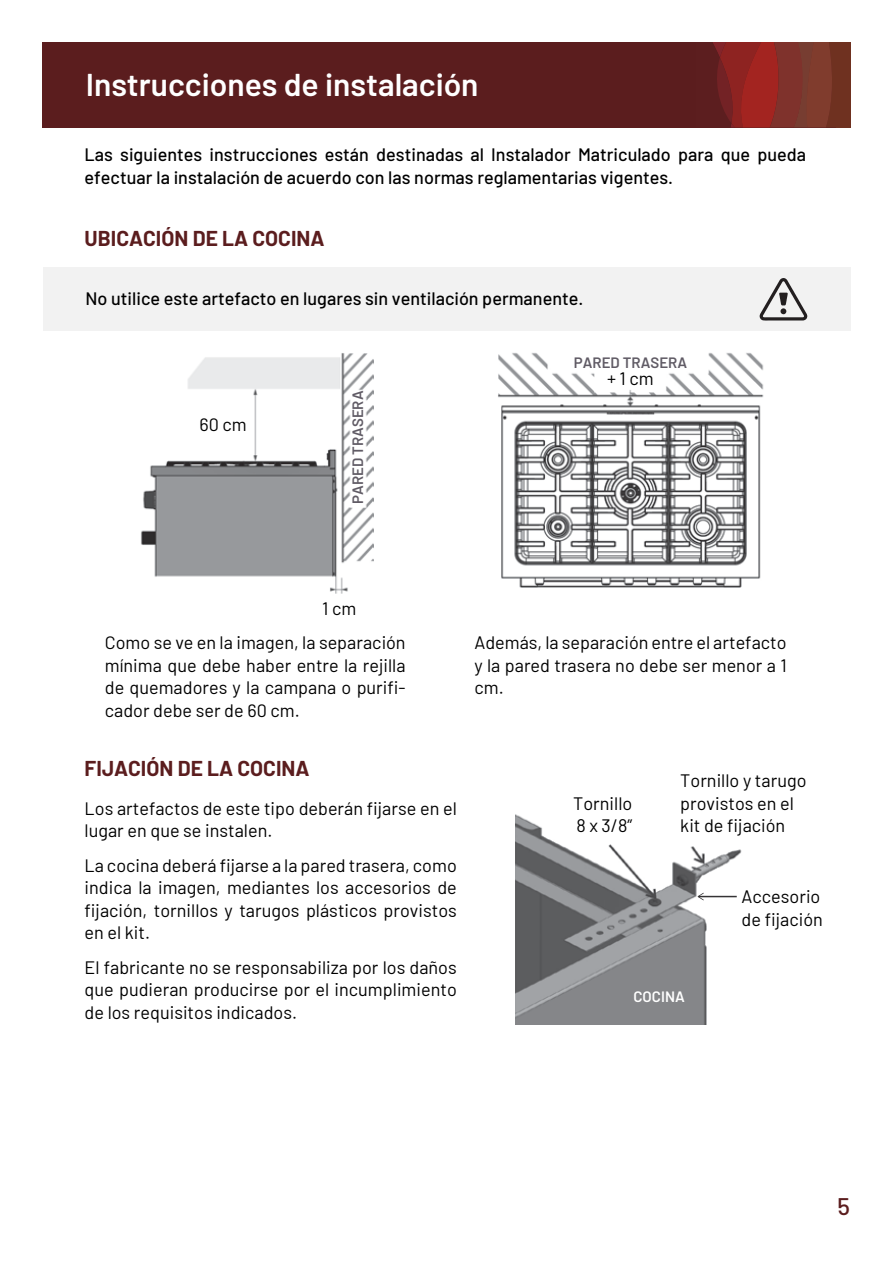
<style>
.page{position:relative;width:893px;height:1263px;background:#fff}
.page>*{position:absolute;margin:0;border:0;box-sizing:border-box;transform-origin:0 0}
.t1{font:600 31.5px "Barlow";color:#fff}
.t2{font:500 24px "Barlow";color:#5b1d1e}
.t3{font:700 21px "Barlow";color:#5b1d1e}
.t4{font:18px/22.5px "Barlow";color:#000}
.t5{font:500 18px/22.5px "Barlow";color:#000}
.t6{font:600 15px "Barlow";color:#605b65}
.t7{font:600 15px "Barlow";color:#fff}
</style>
<div class="page">
<div style="left:43px;top:43px;width:807px;height:85px;background:#5b1d1e"></div>
<svg style="left:713px;top:43px;width:123px;height:85px"></svg>
<div style="left:836px;top:43px;width:14px;height:85px;background:#6f3120"></div>
<img style="left:141px;top:353px;width:233px;height:241px">
<img style="left:498px;top:352px;width:266px;height:236px">
<div style="left:43px;top:267px;width:807px;height:64px;background:#f2f2f2"></div>
<svg style="left:760px;top:278px;width:47px;height:43px"></svg>
<img style="left:515px;top:814px;width:227px;height:211px">
<hr style="left:698px;top:896px;width:39px;height:1px;background:#353335">
<svg style="left:698px;top:893px;width:6px;height:7px"></svg>
<h1 class="t1" style="left:86px;top:61px;width:394px">Instrucciones de instalación</h1>
<p class="t5" style="left:85px;top:142px;width:723px">Las siguientes instrucciones están destinadas al Instalador Matriculado para que pueda efectuar Ia instalación de acuerdo con las normas reglamentarias vigentes.</p>
<p class="t3" style="left:85px;top:223px;width:242px">UBICACIÓN DE LA COCINA</p>
<p class="t5" style="left:85px;top:286px;width:499px">No utilice este artefacto en lugares sin ventilación permanente.</p>
<p class="t4" style="left:199px;top:412px;width:49px">60 cm</p>
<p class="t6" style="left:347px;top:504px;width:115px;rotate:-90deg">PARED TRASERA</p>
<p class="t4" style="left:322px;top:596px;width:36px">1 cm</p>
<p class="t6" style="left:574px;top:351px;width:115px">PARED TRASERA</p>
<p class="t4" style="left:607px;top:366px;width:48px">+ 1 cm</p>
<p class="t4" style="left:105px;top:630px;width:302px;text-align:justify">Como se ve en la imagen, la separación mínima que debe haber entre la rejilla de quemadores y la campana o purifi&shy;cador debe ser de 60 cm.</p>
<p class="t4" style="left:474px;top:630px;width:314px;text-align:justify">Además, la separación entre el artefacto y la pared trasera no debe ser menor a 1 cm.</p>
<p class="t3" style="left:85px;top:753px;width:227px">FIJACIÓN DE LA COCINA</p>
<p class="t4" style="left:85px;top:795px;width:374px">Los artefactos de este tipo deberán fijarse en el lugar en que se instalen.</p>
<p class="t4" style="left:85px;top:852px;width:374px;text-align:justify">La cocina deberá fijarse a la pared trasera, como indica la imagen, mediantes los accesorios de fijación, tornillos y tarugos plásticos provistos en el kit.</p>
<p class="t4" style="left:85px;top:954px;width:374px;text-align:justify">El fabricante no se responsabiliza por los daños que pudieran producirse por el incumplimiento de los requisitos indicados.</p>
<p class="t4" style="left:573px;top:790px;width:61px">Tornillo<br>8 x 3/8”</p>
<p class="t4" style="left:680px;top:768px;width:128px">Tornillo y tarugo provistos en el kit de fijación</p>
<p class="t4" style="left:742px;top:884px;width:83px">Accesorio de fijación</p>
<p class="t7" style="left:633px;top:986px;width:53px">COCINA</p>
<h2 class="t2" style="left:837px;top:1189px;width:14px">5</h2>
</div>
